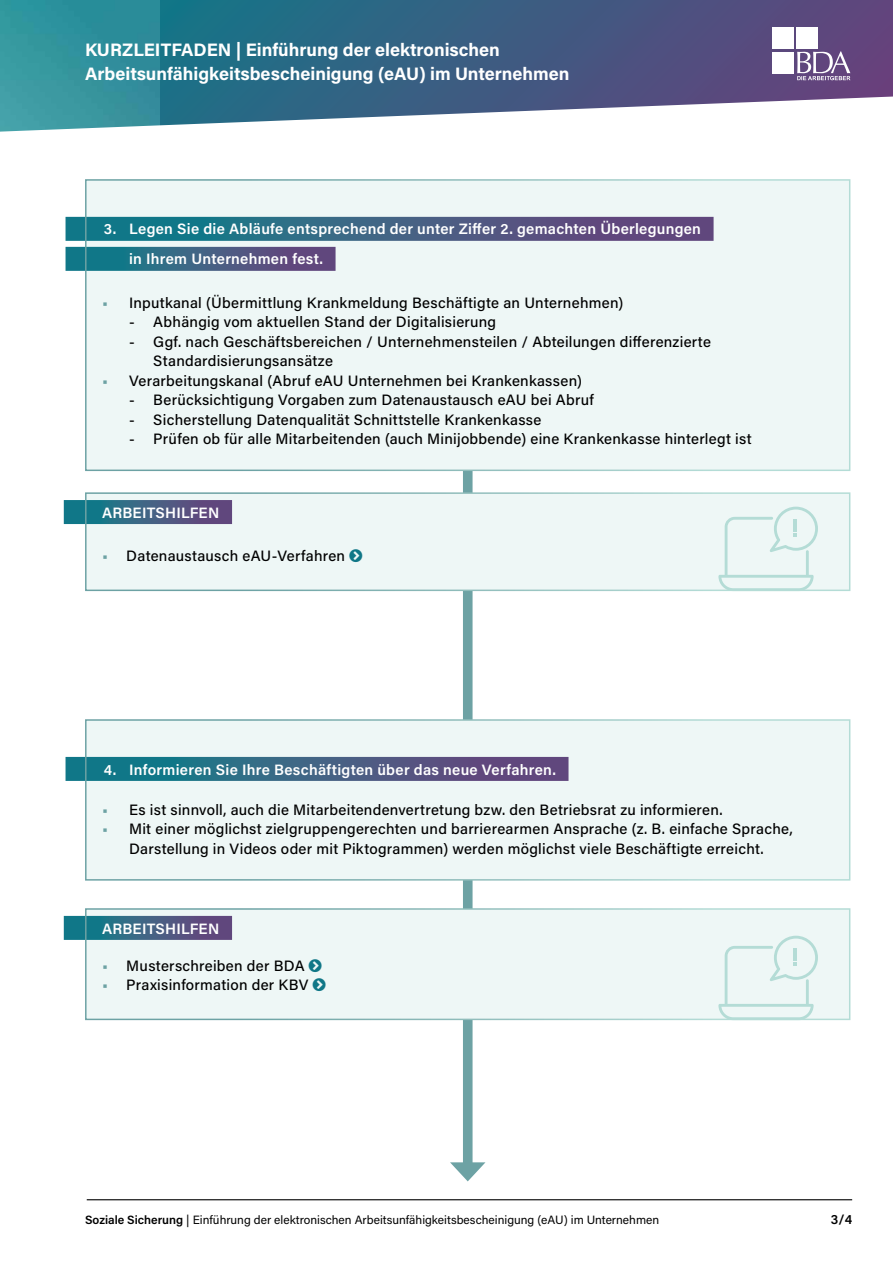
<style>
.page{position:relative;width:893px;height:1263px;background:#fff}
.page>*{position:absolute;margin:0;border:0;box-sizing:border-box;transform-origin:0 0}
.t1{font:700 18px/24px "Acumin Pro";color:#fff}
.t2{font:500 15px/19.5px "Acumin Pro";letter-spacing:.02em;color:#000}
.t3{font:600 15px/30px "Acumin Pro";letter-spacing:.02em;color:#fff}
.t4{font:600 13.5px "Acumin Pro";color:#000}
.t5{font:12px "Acumin Pro";color:#000}
.s1{font-weight:600;color:#6da2a4}
.s2{font-weight:600}
</style>
<div class="page">
<hr style="left:87px;top:1199px;width:765px;height:1px;background:#000">
<svg style="left:159px;top:0;width:734px;height:96px;background:#3e5b81"></svg>
<img style="left:0;top:0;width:159px;height:96px">
<svg style="left:0;top:96px;width:893px;height:376px"></svg>
<div style="left:772px;top:28px;width:22px;height:21px;background:#fff"></div>
<div style="left:772px;top:52px;width:22px;height:21px;background:#fff"></div>
<div style="left:797px;top:28px;width:21px;height:21px;background:#fff"></div>
<svg style="left:797px;top:51px;width:53px;height:29px"></svg>
<div style="left:463px;top:432px;width:10px;height:738px;background:#6da2a4"></div>
<svg style="left:450px;top:1162px;width:35px;height:19px"></svg>
<div style="left:86px;top:180px;width:764px;height:290px;background:#eef7f6"></div>
<svg style="left:66px;top:217px;width:648px;height:24px;background:#3d6284"></svg>
<svg style="left:66px;top:247px;width:270px;height:24px;background:#3e6284"></svg>
<div style="left:85px;top:179px;width:765px;height:292px;border:2px solid #fff"></div>
<div style="left:86px;top:720px;width:764px;height:160px;background:#eef7f6"></div>
<svg style="left:66px;top:757px;width:502px;height:24px;background:#3d6183"></svg>
<div style="left:85px;top:719px;width:765px;height:162px;border:2px solid #fff"></div>
<div style="left:86px;top:493px;width:764px;height:97px;background:#eef7f6"></div>
<svg style="left:64px;top:500px;width:168px;height:24px;background:#3d6183"></svg>
<div style="left:85px;top:492px;width:765px;height:99px;border:2px solid #fff"></div>
<div style="left:86px;top:909px;width:764px;height:110px;background:#eef7f6"></div>
<svg style="left:64px;top:916px;width:168px;height:24px;background:#3d6183"></svg>
<div style="left:85px;top:908px;width:765px;height:112px;border:2px solid #fff"></div>
<svg style="left:718px;top:507px;width:100px;height:84px"></svg>
<svg style="left:718px;top:936px;width:100px;height:84px"></svg>
<p class="t1" style="left:85px;top:37px;width:486px">KURZLEITFADEN | Einführung der elektronischen<br>Arbeitsunfähigkeitsbescheinigung (eAU) im Unternehmen</p>
<p class="t3" style="left:129px;top:214px;width:573px;text-indent:-25px">3. Legen Sie die Abläufe entsprechend der unter Ziffer 2. gemachten Überlegungen in Ihrem Unternehmen fest.</p>
<p class="t2" style="left:102px;top:292px;width:523px"><span class="s1">•</span> Inputkanal (Übermittlung Krankmeldung Beschäftigte an Unternehmen)</p>
<p class="t2" style="left:129px;top:311px;width:369px">- Abhängig vom aktuellen Stand der Digitalisierung</p>
<p class="t2" style="left:153px;top:331px;width:559px;text-indent:-24px">- Ggf. nach Geschäftsbereichen / Unternehmensteilen / Abteilungen differenzierte<br>Standardisierungsansätze</p>
<p class="t2" style="left:102px;top:370px;width:481px"><span class="s1">•</span> Verarbeitungskanal (Abruf eAU Unternehmen bei Krankenkassen)</p>
<p class="t2" style="left:129px;top:389px;width:466px">- Berücksichtigung Vorgaben zum Datenaustausch eAU bei Abruf</p>
<p class="t2" style="left:129px;top:409px;width:414px">- Sicherstellung Datenqualität Schnittstelle Krankenkasse</p>
<p class="t2" style="left:129px;top:428px;width:624px">- Prüfen ob für alle Mitarbeitenden (auch Minijobbende) eine Krankenkasse hinterlegt ist</p>
<p class="t3" style="left:102px;top:497px;width:119px">ARBEITSHILFEN</p>
<p class="t2" style="left:102px;top:545px;width:245px"><span class="s1">•</span> Datenaustausch eAU-Verfahren</p>
<p class="t3" style="left:104px;top:754px;width:454px">4. Informieren Sie Ihre Beschäftigten über das neue Verfahren.</p>
<p class="t2" style="left:102px;top:799px;width:622px"><span class="s1">•</span> Es ist sinnvoll, auch die Mitarbeitendenvertretung bzw. den Betriebsrat zu informieren.</p>
<p class="t2" style="left:102px;top:818px;width:692px;text-align:center"><span class="s1">•</span> Mit einer möglichst zielgruppengerechten und barrierearmen Ansprache (z. B. einfache Sprache,<br>Darstellung in Videos oder mit Piktogrammen) werden möglichst viele Beschäftigte erreicht.</p>
<p class="t3" style="left:102px;top:913px;width:119px">ARBEITSHILFEN</p>
<p class="t2" style="left:102px;top:955px;width:204px"><span class="s1">•</span> Musterschreiben der BDA</p>
<p class="t2" style="left:102px;top:974px;width:208px"><span class="s1">•</span> Praxisinformation der KBV</p>
<p class="t5" style="left:85px;top:1211px;width:576px"><span class="s2">Soziale Sicherung</span> | Einführung der elektronischen Arbeitsunfähigkeitsbescheinigung (eAU) im Unternehmen</p>
<p class="t4" style="left:831px;top:1210px;width:23px">3/4</p>
</div>
